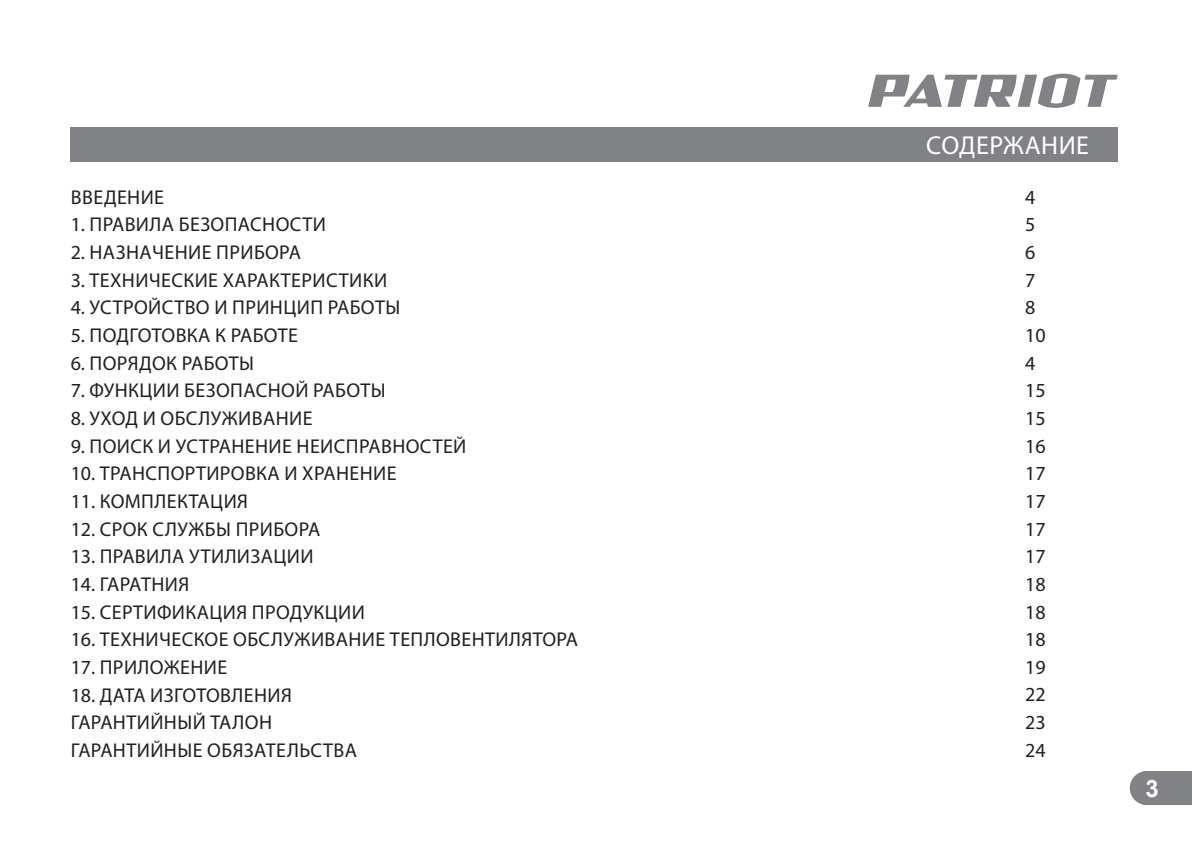
<style>
.page{position:relative;width:1192px;height:844px;background:#fff}
.page>*{position:absolute;margin:0;border:0;box-sizing:border-box;transform-origin:0 0}
.t1{font:26px "Myriad Pro";letter-spacing:.02em;color:#fff}
.t2{font:700 24px "Arial";color:#fff}
.t3{font:20px/27.6px "Myriad Pro";letter-spacing:.02em;color:#231f20}
.t4{font:20px/27.6px "Myriad Pro";color:#231f20}
</style>
<div class="page">
<svg style="left:1129px;top:771px;width:62px;height:34px;background:#898a8d"></svg>
<svg style="left:868px;top:74px;width:249px;height:34px"></svg>
<div style="left:71px;top:128px;width:1046px;height:34px;background:#808285"></div>
<p class="t3" style="left:71px;top:184px;width:95px">ВВЕДЕНИЕ</p>
<p class="t3" style="left:71px;top:212px;width:257px">1. ПРАВИЛА БЕЗОПАСНОСТИ</p>
<p class="t3" style="left:71px;top:239px;width:232px">2. НАЗНАЧЕНИЕ ПРИБОРА</p>
<p class="t3" style="left:71px;top:267px;width:318px">3. ТЕХНИЧЕСКИЕ ХАРАКТЕРИСТИКИ</p>
<p class="t3" style="left:71px;top:295px;width:331px">4. УСТРОЙСТВО И ПРИНЦИП РАБОТЫ</p>
<p class="t3" style="left:71px;top:322px;width:229px">5. ПОДГОТОВКА К РАБОТЕ</p>
<p class="t3" style="left:71px;top:350px;width:185px">6. ПОРЯДОК РАБОТЫ</p>
<p class="t3" style="left:71px;top:378px;width:316px">7. ФУНКЦИИ БЕЗОПАСНОЙ РАБОТЫ</p>
<p class="t3" style="left:71px;top:405px;width:243px">8. УХОД И ОБСЛУЖИВАНИЕ</p>
<p class="t3" style="left:71px;top:433px;width:397px">9. ПОИСК И УСТРАНЕНИЕ НЕИСПРАВНОСТЕЙ</p>
<p class="t3" style="left:71px;top:461px;width:327px">10. ТРАНСПОРТИРОВКА И ХРАНЕНИЕ</p>
<p class="t3" style="left:71px;top:488px;width:179px">11. КОМПЛЕКТАЦИЯ</p>
<p class="t3" style="left:71px;top:516px;width:251px">12. СРОК СЛУЖБЫ ПРИБОРА</p>
<p class="t3" style="left:71px;top:544px;width:244px">13. ПРАВИЛА УТИЛИЗАЦИИ</p>
<p class="t3" style="left:71px;top:571px;width:120px">14. ГАРАТНИЯ</p>
<p class="t3" style="left:71px;top:599px;width:296px">15. СЕРТИФИКАЦИЯ ПРОДУКЦИИ</p>
<p class="t3" style="left:71px;top:627px;width:509px">16. ТЕХНИЧЕСКОЕ ОБСЛУЖИВАНИЕ ТЕПЛОВЕНТИЛЯТОРА</p>
<p class="t3" style="left:71px;top:654px;width:158px">17. ПРИЛОЖЕНИЕ</p>
<p class="t3" style="left:71px;top:682px;width:288px">18. ДАТА ИЗГОТОВЛЕНИЯ<br>ГАРАНТИЙНЫЙ ТАЛОН<br>ГАРАНТИЙНЫЕ ОБЯЗАТЕЛЬСТВА</p>
<h1 class="t1" style="left:926px;top:133px;width:164px">СОДЕРЖАНИЕ</h1>
<p class="t4" style="left:1025px;top:184px;width:22px">4<br>5<br>6<br>7<br>8<br>10<br>4<br>15<br>15<br>16<br>17<br>17<br>17<br>17<br>18<br>18<br>18<br>19<br>22<br>23<br>24</p>
<p class="t2" style="left:1145px;top:774px;width:15px">3</p>
</div>
